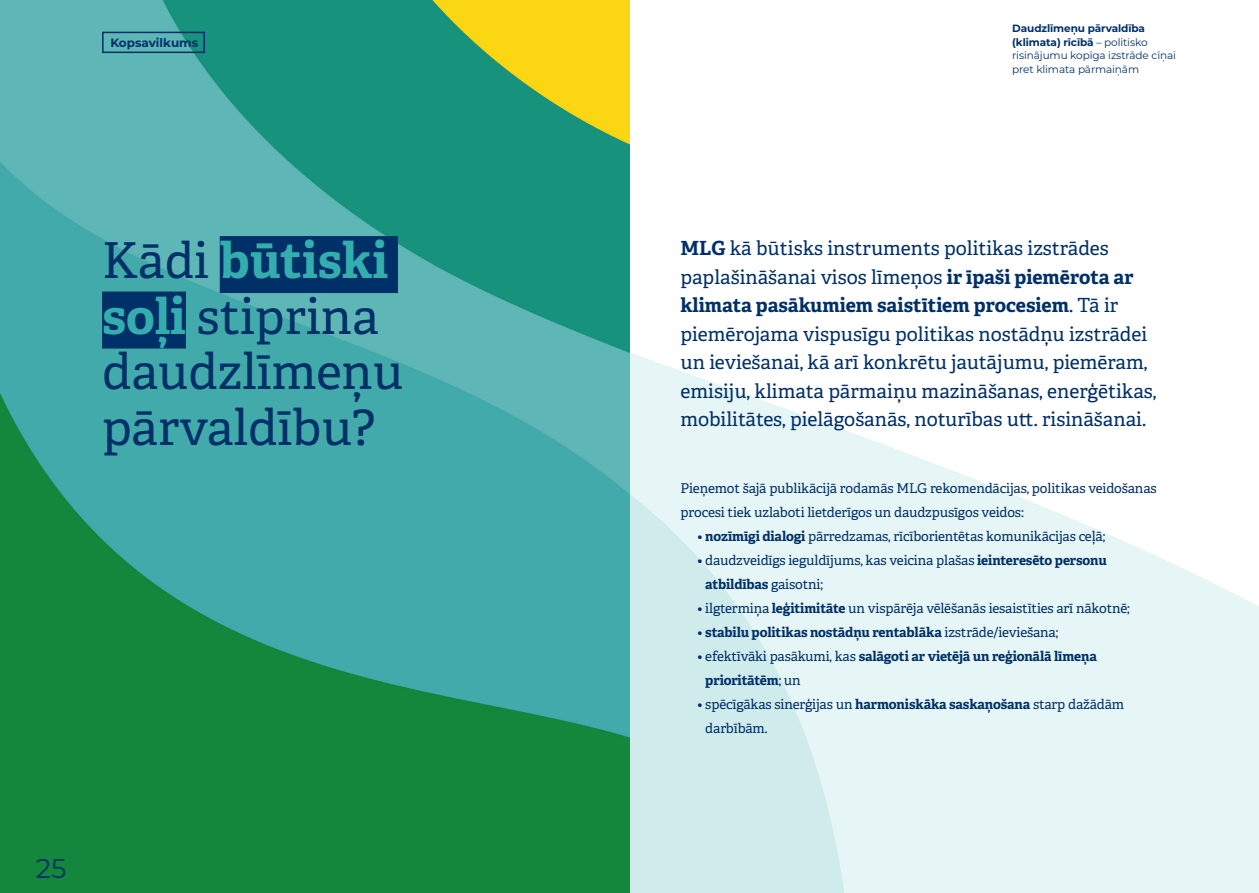
<style>
.page{position:relative;width:1259px;height:893px;background:#fff}
.page>*{position:absolute;margin:0;border:0;box-sizing:border-box;transform-origin:0 0}
.t1{font:49.5px/55.5px "Adelle PE";color:#003068}
.t2{font:27px "Montserrat";color:#003068}
.t3{font:19.5px/28.5px "Adelle PE";color:#003068}
.t4{font:13.5px/24px "Adelle PE";letter-spacing:-.01em;color:#003068}
.t5{font:700 13.5px/24px "Adelle PE";letter-spacing:-.015em;color:#003068}
.t6{font:700 12px "Montserrat";color:#003068}
.t7{font:10.5px/13.5px "Montserrat";letter-spacing:-.01em;color:#003068}
.s1{font-weight:700;color:#33adad}
.s2{font-weight:700}
.s3{font-weight:400}
</style>
<div class="page">
<svg style="left:864px;top:437px;width:395px;height:456px;fill:#e6f5f5"></svg>
<svg style="left:630px;top:352px;width:234px;height:541px;fill:#e6f5f5"></svg>
<img style="left:0;top:0;width:630px;height:893px">
<div style="left:220px;top:236px;width:178px;height:57px;background:#003068"></div>
<div style="left:102px;top:292px;width:84px;height:57px;background:#003068"></div>
<div style="left:102px;top:32px;width:103px;height:21px;border:2px solid #003068"></div>
<p class="t6" style="left:110px;top:34px;width:89px">Kopsavilkums</p>
<p class="t1" style="left:102px;top:231px;width:303px">Kādi <span class="s1">būtiski soļi</span> stiprina daudzlīmeņu pārvaldību?</p>
<p class="t2" style="left:36px;top:849px;width:32px">25</p>
<p class="t7" style="left:1012px;top:22px;width:165px"><span class="s2">Daudzlīmeņu pārvaldība (klimata) rīcībā</span> – politisko risinājumu kopīga izstrāde cīņai pret klimata pārmaiņām</p>
<p class="t3" style="left:680px;top:233px;width:477px"><span class="s2">MLG</span> kā būtisks instruments politikas izstrādes paplašināšanai visos līmeņos <span class="s2">ir īpaši piemērota ar klimata pasākumiem saistītiem procesiem</span>. Tā ir piemērojama vispusīgu politikas nostādņu izstrādei un ieviešanai, kā arī konkrētu jautājumu, piemēram, emisiju, klimata pārmaiņu mazināšanas, enerģētikas, mobilitātes, pielāgošanās, noturības utt. risināšanai.</p>
<p class="t4" style="left:680px;top:476px;width:478px">Pieņemot šajā publikācijā rodamās MLG rekomendācijas, politikas veidošanas procesi tiek uzlaboti lietderīgos un daudzpusīgos veidos:</p>
<p class="t4" style="left:697px;top:524px;width:409px">• <span class="s2">nozīmīgi dialogi</span> pārredzamas, rīcīborientētas komunikācijas ceļā;</p>
<p class="t4" style="left:705px;top:548px;width:403px;text-indent:-8px">• daudzveidīgs ieguldījums, kas veicina plašas <span class="s2">ieinteresēto personu atbildības</span> gaisotni;</p>
<p class="t4" style="left:697px;top:596px;width:434px">• ilgtermiņa <span class="s2">leģitimitāte</span> un vispārēja vēlēšanās iesaistīties arī nākotnē;</p>
<p class="t5" style="left:697px;top:620px;width:362px"><span class="s3">•</span> stabilu politikas nostādņu rentablāka <span class="s3">izstrāde/ieviešana;</span></p>
<p class="t5" style="left:705px;top:644px;width:393px;text-indent:-8px"><span class="s3">• efektīvāki pasākumi, kas</span> salāgoti ar vietējā un reģionālā līmeņa prioritātēm<span class="s3">; un</span></p>
<p class="t4" style="left:705px;top:692px;width:420px;text-indent:-8px">• spēcīgākas sinerģijas un <span class="s2">harmoniskāka saskaņošana</span> starp dažādām darbībām.</p>
</div>
